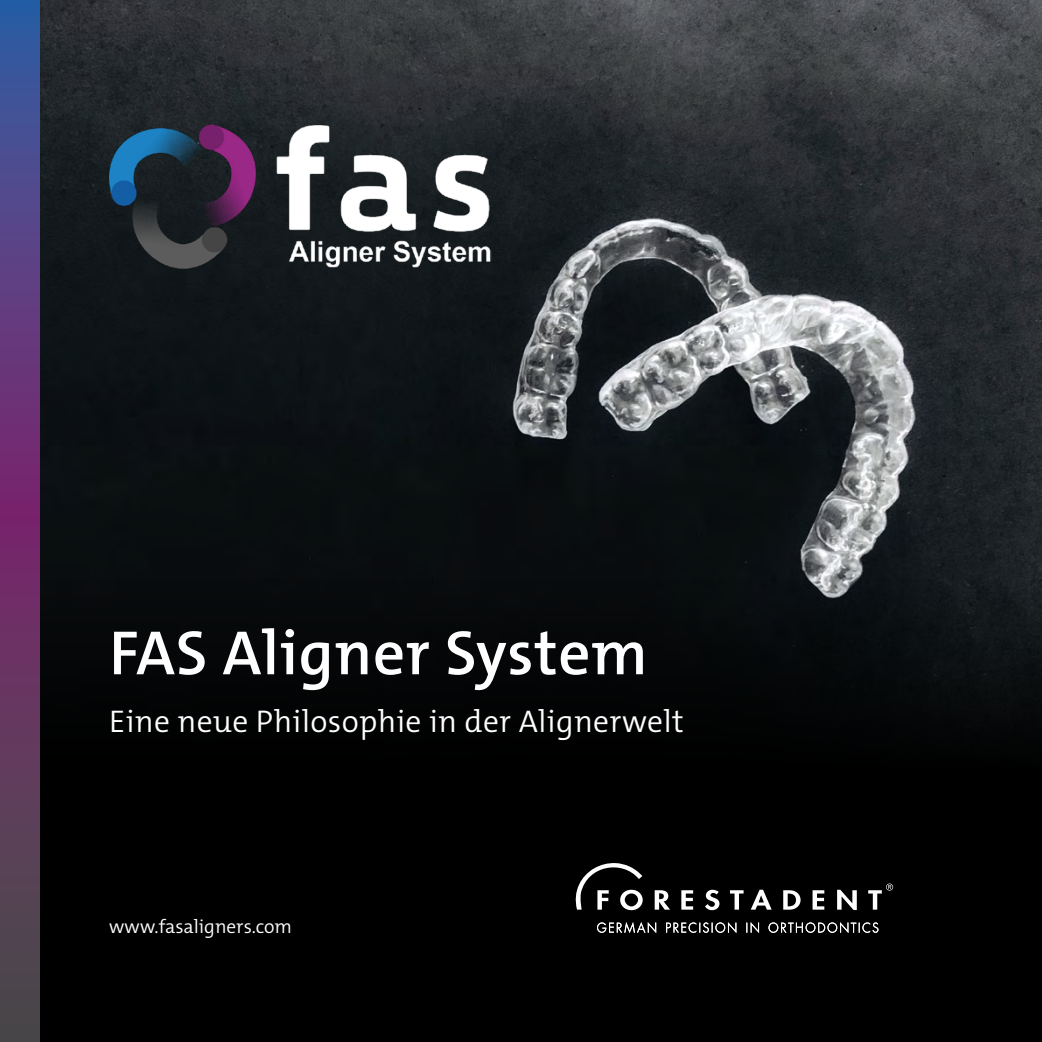
<style>
.page{position:relative;width:1042px;height:1042px;background:#000}
.page>*{position:absolute;margin:0;border:0;box-sizing:border-box;transform-origin:0 0}
.t1{font:600 63px "The Mix C5";letter-spacing:.01em;color:#fff}
.t2{font:300 31.5px "The Mix C5";letter-spacing:.01em;color:#fff}
.t3{font:300 19.25px "The Mix C5";color:#fff}
</style>
<div class="page">
<img style="left:40px;top:0;width:1002px;height:727px">
<svg style="left:655px;top:890px;width:15px;height:19px"></svg>
<svg style="left:681px;top:890px;width:12px;height:19px"></svg>
<svg style="left:705px;top:890px;width:14px;height:20px"></svg>
<svg style="left:730px;top:890px;width:13px;height:19px"></svg>
<svg style="left:751px;top:890px;width:20px;height:19px"></svg>
<svg style="left:783px;top:890px;width:17px;height:19px"></svg>
<svg style="left:812px;top:890px;width:12px;height:19px"></svg>
<svg style="left:837px;top:890px;width:20px;height:20px"></svg>
<svg style="left:868px;top:883px;width:25px;height:26px"></svg>
<svg style="left:576px;top:863px;width:67px;height:47px"></svg>
<svg style="left:597px;top:922px;width:281px;height:11px"></svg>
<img style="left:109px;top:124px;width:382px;height:147px">
<svg style="left:0;top:0;width:40px;height:1042px;background:#5b3d70"></svg>
<h1 class="t1" style="left:109px;top:612px;width:540px">FAS Aligner System</h1>
<p class="t2" style="left:109px;top:701px;width:576px">Eine neue Philosophie in der Alignerwelt</p>
<p class="t3" style="left:109px;top:914px;width:184px">www.fasaligners.com</p>
</div>
